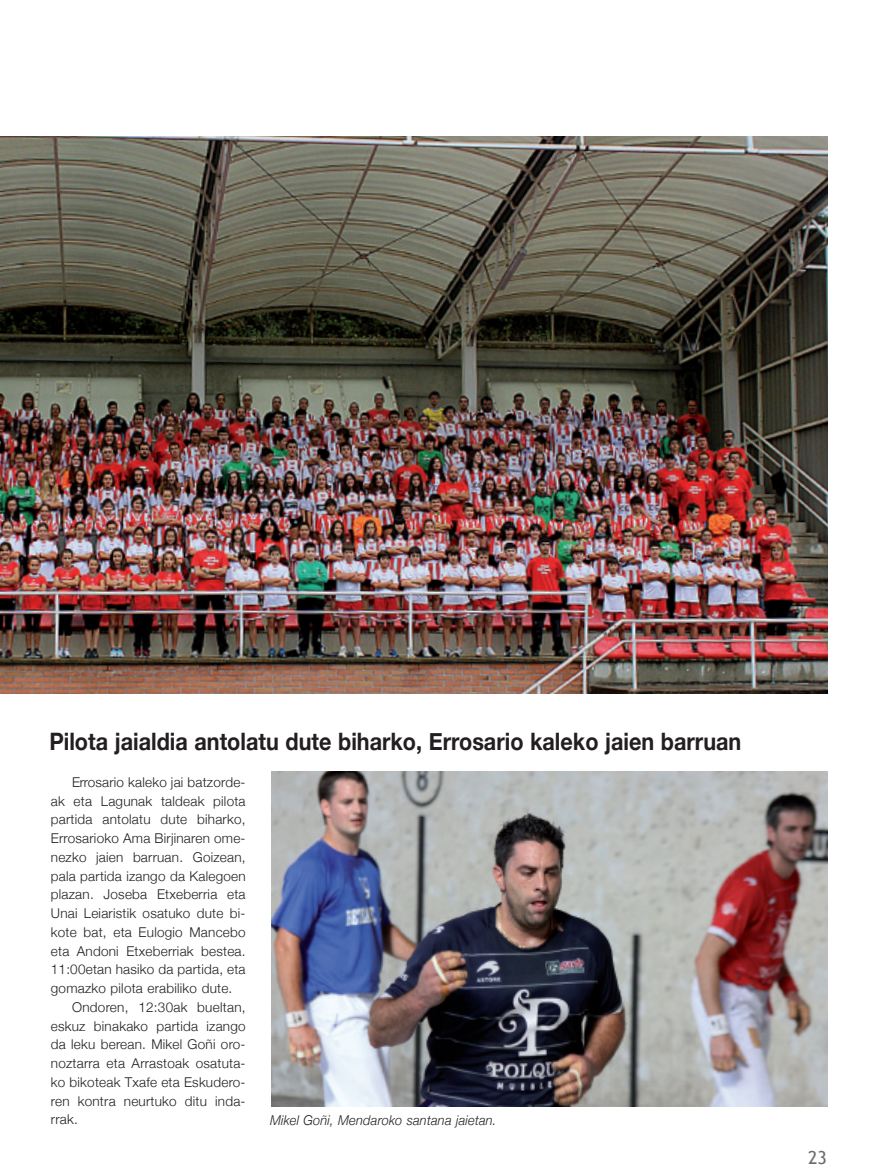
<style>
.page{position:relative;width:877px;height:1175px;background:#fff}
.page>*{position:absolute;margin:0;border:0;box-sizing:border-box;transform-origin:0 0}
.t1{font:700 24px "Helvetica Neue";color:#231f20;scale:.9 1}
.t2{font:18px "Trebuchet MS";color:#716c6b}
.t3{font:300 13.5px "Helvetica Neue";letter-spacing:.015em;color:#231f20}
.t4{font:italic 300 13.5px "Helvetica Neue";letter-spacing:.015em;color:#231f20;scale:.95 1}
</style>
<div class="page">
<img style="left:271px;top:771px;width:556px;height:335px">
<img style="left:0;top:137px;width:827px;height:556px">
<h1 class="t1" style="left:49px;top:726px;width:770px">pilota jaialdia antolatu dute biharko, Errosario kaleko jaien barruan</h1>
<p class="t3" style="left:72px;top:773px;width:175px">Errosario kaleko jai batzorde-</p>
<p class="t3" style="left:51px;top:792px;width:196px">ak eta Lagunak taldeak pilota</p>
<p class="t3" style="left:51px;top:811px;width:196px">partida antolatu dute biharko,</p>
<p class="t3" style="left:51px;top:830px;width:196px">Errosarioko Ama Birjinaren ome-</p>
<p class="t3" style="left:51px;top:848px;width:196px">nezko jaien barruan. Goizean,</p>
<p class="t3" style="left:51px;top:867px;width:196px">pala partida izango da Kalegoen</p>
<p class="t3" style="left:51px;top:886px;width:196px">plazan. Joseba Etxeberria eta</p>
<p class="t3" style="left:51px;top:905px;width:196px">Unai Leiaristik osatuko dute bi-</p>
<p class="t3" style="left:51px;top:923px;width:196px">kote bat, eta Eulogio Mancebo</p>
<p class="t3" style="left:51px;top:942px;width:196px">eta Andoni Etxeberriak bestea.</p>
<p class="t3" style="left:51px;top:961px;width:196px">11:00etan hasiko da partida, eta</p>
<p class="t3" style="left:51px;top:980px;width:183px">gomazko pilota erabiliko dute.</p>
<p class="t3" style="left:72px;top:998px;width:175px">Ondoren, 12:30ak bueltan,</p>
<p class="t3" style="left:51px;top:1017px;width:196px">eskuz binakako partida izango</p>
<p class="t3" style="left:51px;top:1036px;width:196px">da leku berean. Mikel Goñi oro-</p>
<p class="t3" style="left:51px;top:1055px;width:196px">noztarra eta Arrastoak osatuta-</p>
<p class="t3" style="left:51px;top:1073px;width:196px">ko bikoteak txafe eta Eskudero-</p>
<p class="t3" style="left:51px;top:1092px;width:196px">ren kontra neurtuko ditu inda-</p>
<p class="t3" style="left:51px;top:1111px;width:28px">rrak.</p>
<p class="t4" style="left:270px;top:1111px;width:240px">Mikel Goñi, Mendaroko santana jaietan.</p>
<h2 class="t2" style="left:808px;top:1147px;width:20px">23</h2>
</div>
